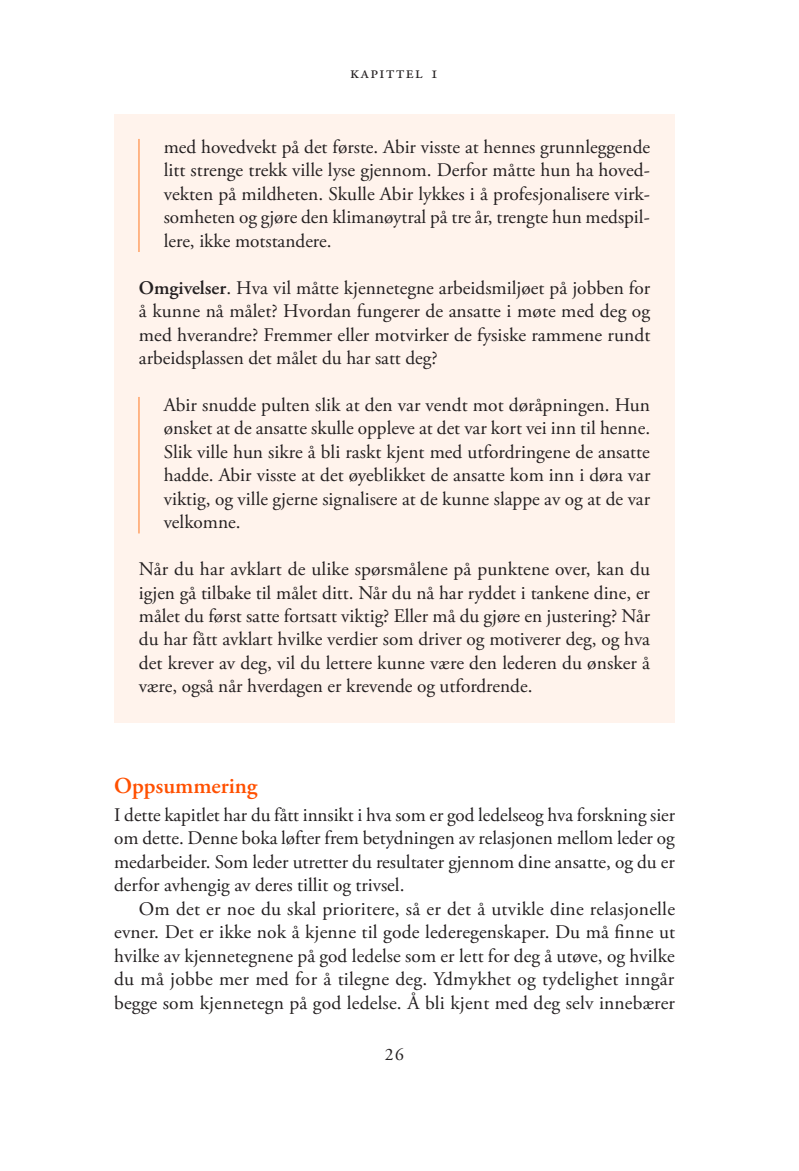
<style>
.page{position:relative;width:799px;height:1171px;background:#fff}
.page>*{position:absolute;margin:0;border:0;box-sizing:border-box;transform-origin:0 0}
.t1{font:600 22.75px "Adobe Garamond Pro";color:#ff5000}
.t2{font:19.25px/23.4px "Adobe Garamond Pro";color:#231f20;text-align:justify}
.t3{font:17.5px "Adobe Garamond Pro";letter-spacing:.09em;color:#231f20}
.s1{font-weight:600}
</style>
<div class="page">
<div style="left:114px;top:114px;width:561px;height:608px;background:#fff3ec"></div>
<hr style="left:138px;top:139px;width:2px;height:113px;background:#ffad79">
<hr style="left:138px;top:397px;width:2px;height:136px;background:#ffad79">
<p class="t3" style="left:350px;top:62px;width:90px">Kapittel 1</p>
<p class="t2" style="left:164px;top:136px;width:488px">med hovedvekt på det første. Abir visste at hennes grunnleggende litt strenge trekk ville lyse gjennom. Derfor måtte hun ha hoved&shy;vekten på mildheten. Skulle Abir lykkes i å profesjonalisere virk&shy;somheten og gjøre den klimanøytral på tre år, trengte hun medspil&shy;lere, ikke motstandere.</p>
<p class="t2" style="left:139px;top:276px;width:513px"><span class="s1">Omgivelser</span>. Hva vil måtte kjennetegne arbeidsmiljøet på jobben for å kunne nå målet? Hvordan fungerer de ansatte i møte med deg og med hverandre? Fremmer eller motvirker de fysiske rammene rundt arbeidsplassen det målet du har satt deg?</p>
<p class="t2" style="left:164px;top:394px;width:488px">Abir snudde pulten slik at den var vendt mot døråpningen. Hun ønsket at de ansatte skulle oppleve at det var kort vei inn til henne.<br>Slik ville hun sikre å bli raskt kjent med utfordringene de ansatte hadde. Abir visste at det øyeblikket de ansatte kom inn i døra var viktig, og ville gjerne signalisere at de kunne slappe av og at de var velkomne.</p>
<p class="t2" style="left:139px;top:558px;width:513px">Når du har avklart de ulike spørsmålene på punktene over, kan du igjen gå tilbake til målet ditt. Når du nå har ryddet i tankene dine, er målet du først satte fortsatt viktig? Eller må du gjøre en justering? Når du har fått avklart hvilke verdier som driver og motiverer deg, og hva det krever av deg, vil du lettere kunne være den lederen du ønsker å være, også når hverdagen er krevende og utfordrende.</p>
<p class="t1" style="left:114px;top:772px;width:145px">Oppsummering</p>
<p class="t2" style="left:114px;top:804px;width:562px">I dette kapitlet har du fått innsikt i hva som er god ledelseog hva forskning sier om dette. Denne boka løfter frem betydningen av relasjonen mellom leder og medarbeider. Som leder utretter du resultater gjennom dine ansatte, og du er derfor avhengig av deres tillit og trivsel.</p>
<p class="t2" style="left:114px;top:897px;width:562px;text-indent:25px">Om det er noe du skal prioritere, så er det å utvikle dine relasjonelle evner. Det er ikke nok å kjenne til gode lederegenskaper. Du må finne ut hvilke av kjennetegnene på god ledelse som er lett for deg å utøve, og hvilke du må jobbe mer med for å tilegne deg. Ydmykhet og tydelighet inngår begge som kjennetegn på god ledelse. Å bli kjent med deg selv innebærer</p>
<p class="t3" style="left:385px;top:1044px;width:21px">26</p>
</div>
